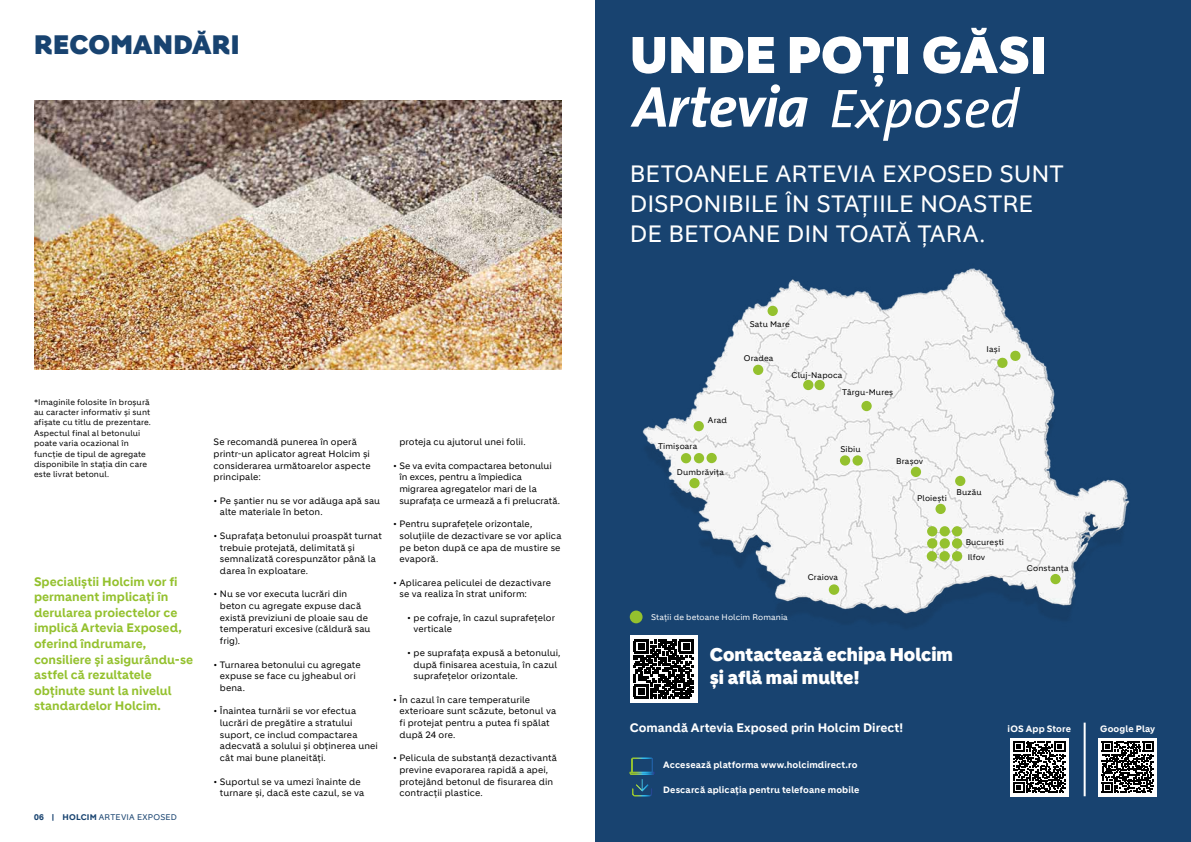
<style>
.page{position:relative;width:1191px;height:842px;background:#fff}
.page>*{position:absolute;margin:0;border:0;box-sizing:border-box;transform-origin:0 0}
.t1{font:900 50px "Holcim Headline";letter-spacing:.005em;color:#fff}
.t2{font:900 26px "Holcim Headline";letter-spacing:.01em;color:#184370}
.t3{font:23px/29.9px "Holcim";color:#fff}
.t4{font:900 18px/23.4px "Holcim Headline";color:#fff}
.t5{font:700 12px/15.6px "Holcim";color:#94c12e}
.t6{font:700 12px "Holcim";color:#fff}
.t7{font:9px/11.7px "Holcim";letter-spacing:.01em;color:#000}
.t8{font:700 9px "Holcim";letter-spacing:.01em;color:#fff}
.t9{font:8px/10.4px "Holcim";letter-spacing:.015em;color:#000}
.t10{font:8px "Holcim";letter-spacing:.01em;color:#fff}
.t11{font:8px "Holcim";letter-spacing:.025em;color:#184370}
.s1{font-weight:700}
</style>
<div class="page">
<img style="left:34px;top:100px;width:527px;height:269px">
<div style="left:595px;top:0;width:596px;height:842px;background:#184370"></div>
<svg style="left:629px;top:757px;width:26px;height:40px"></svg>
<div style="left:630px;top:635px;width:67px;height:68px;background:linear-gradient(to right,#fff,#fff)"></div>
<svg style="left:634px;top:656px;width:59px;height:42px"></svg>
<div style="left:1098px;top:738px;width:59px;height:58px;background:#fff"></div>
<svg style="left:1101px;top:741px;width:52px;height:52px"></svg>
<div style="left:1010px;top:738px;width:58px;height:58px;background:#fff"></div>
<svg style="left:1013px;top:741px;width:52px;height:52px"></svg>
<hr style="left:1083px;top:723px;width:2px;height:73px;background:#fff">
<svg style="left:630px;top:84px;width:177px;height:43px"></svg>
<svg style="left:831px;top:87px;width:189px;height:54px"></svg>
<img style="left:629px;top:268px;width:501px;height:388px">
<div style="left:753px;top:365px;width:10px;height:10px;background:#94c12e;border-radius:50%"></div>
<div style="left:767px;top:306px;width:11px;height:10px;background:#94c12e;border-radius:50%"></div>
<div style="left:694px;top:453px;width:10px;height:10px;background:#94c12e;border-radius:50%"></div>
<div style="left:681px;top:453px;width:10px;height:10px;background:#94c12e;border-radius:50%"></div>
<div style="left:814px;top:380px;width:10px;height:10px;background:#94c12e;border-radius:50%"></div>
<div style="left:861px;top:401px;width:10px;height:10px;background:#94c12e;border-radius:50%"></div>
<svg style="left:996px;top:350px;width:25px;height:19px"></svg>
<div style="left:910px;top:467px;width:11px;height:10px;background:#94c12e;border-radius:50%"></div>
<div style="left:852px;top:455px;width:10px;height:11px;background:#94c12e;border-radius:50%"></div>
<div style="left:927px;top:538px;width:10px;height:10px;background:#94c12e;border-radius:50%"></div>
<div style="left:939px;top:538px;width:11px;height:10px;background:#94c12e;border-radius:50%"></div>
<div style="left:952px;top:538px;width:10px;height:10px;background:#94c12e;border-radius:50%"></div>
<div style="left:939px;top:551px;width:10px;height:10px;background:#94c12e;border-radius:50%"></div>
<div style="left:952px;top:551px;width:10px;height:10px;background:#94c12e;border-radius:50%"></div>
<div style="left:828px;top:584px;width:11px;height:11px;background:#94c12e;border-radius:50%"></div>
<div style="left:935px;top:504px;width:10px;height:10px;background:#94c12e;border-radius:50%"></div>
<div style="left:955px;top:476px;width:10px;height:10px;background:#94c12e;border-radius:50%"></div>
<div style="left:706px;top:453px;width:11px;height:10px;background:#94c12e;border-radius:50%"></div>
<div style="left:693px;top:421px;width:11px;height:10px;background:#94c12e;border-radius:50%"></div>
<div style="left:926px;top:551px;width:11px;height:10px;background:#94c12e;border-radius:50%"></div>
<div style="left:1050px;top:574px;width:10px;height:10px;background:#94c12e;border-radius:50%"></div>
<div style="left:689px;top:478px;width:10px;height:10px;background:#94c12e;border-radius:50%"></div>
<div style="left:840px;top:455px;width:10px;height:11px;background:#94c12e;border-radius:50%"></div>
<div style="left:927px;top:526px;width:10px;height:10px;background:#94c12e;border-radius:50%"></div>
<div style="left:939px;top:526px;width:11px;height:10px;background:#94c12e;border-radius:50%"></div>
<div style="left:952px;top:526px;width:10px;height:10px;background:#94c12e;border-radius:50%"></div>
<div style="left:803px;top:380px;width:10px;height:10px;background:#94c12e;border-radius:50%"></div>
<h2 class="t2" style="left:34px;top:30px;width:207px">RECOMANDĂRI</h2>
<p class="t9" style="left:34px;top:397px;width:118px">*Imaginile folosite în broșură au caracter informativ și sunt afișate cu titlu de prezentare.<br>Aspectul final al betonului poate varia ocazional în funcție de tipul de agregate disponibile în stația din care este livrat betonul.</p>
<h3 class="t5" style="left:34px;top:574px;width:160px">Specialiștii Holcim vor fi permanent implicați în derularea proiectelor ce implică Artevia Exposed, oferind îndrumare, consiliere și asigurându-se astfel că rezultatele obținute sunt la nivelul standardelor Holcim.</h3>
<p class="t11" style="left:34px;top:812px;width:144px"><span class="s1">06 | HOLCIM</span> ARTEVIA EXPOSED</p>
<p class="t7" style="left:214px;top:436px;width:158px">Se recomandă punerea în operă printr-un aplicator agreat Holcim și considerarea următoarelor aspecte principale:</p>
<p class="t7" style="left:220px;top:495px;width:162px;text-indent:-6px">• Pe șantier nu se vor adăuga apă sau alte materiale în beton.</p>
<p class="t7" style="left:220px;top:530px;width:163px;text-indent:-6px">• Suprafața betonului proaspăt turnat trebuie protejată, delimitată și semnalizată corespunzător până la darea în exploatare.</p>
<p class="t7" style="left:220px;top:588px;width:152px;text-indent:-6px">• Nu se vor executa lucrări din beton cu agregate expuse dacă există previziuni de ploaie sau de temperaturi excesive (căldură sau frig).</p>
<p class="t7" style="left:220px;top:658px;width:142px;text-indent:-6px">• Turnarea betonului cu agregate expuse se face cu jgheabul ori bena.</p>
<p class="t7" style="left:220px;top:705px;width:159px;text-indent:-6px">• Înaintea turnării se vor efectua lucrări de pregătire a stratului suport, ce includ compactarea adecvată a solului și obținerea unei cât mai bune planeități.</p>
<p class="t7" style="left:220px;top:775px;width:146px;text-indent:-6px">• Suportul se va umezi înainte de turnare și, dacă este cazul, se va</p>
<p class="t7" style="left:399px;top:436px;width:128px">proteja cu ajutorul unei folii.</p>
<p class="t7" style="left:399px;top:460px;width:162px;text-indent:-6px">• Se va evita compactarea betonului în exces, pentru a împiedica migrarea agregatelor mari de la suprafața ce urmează a fi prelucrată.</p>
<p class="t7" style="left:399px;top:518px;width:163px;text-indent:-6px">• Pentru suprafețele orizontale, soluțiile de dezactivare se vor aplica pe beton după ce apa de mustire se evaporă.</p>
<p class="t7" style="left:399px;top:577px;width:153px;text-indent:-6px">• Aplicarea peliculei de dezactivare se va realiza în strat uniform:</p>
<p class="t7" style="left:413px;top:612px;width:143px;text-indent:-6px">• pe cofraje, în cazul suprafețelor verticale</p>
<p class="t7" style="left:413px;top:647px;width:149px;text-indent:-6px">• pe suprafața expusă a betonului, după finisarea acestuia, în cazul suprafețelor orizontale.</p>
<p class="t7" style="left:399px;top:694px;width:158px;text-indent:-6px">• În cazul în care temperaturile exterioare sunt scăzute, betonul va fi protejat pentru a putea fi spălat după 24 ore.</p>
<p class="t7" style="left:399px;top:752px;width:159px;text-indent:-6px">• Pelicula de substanță dezactivantă previne evaporarea rapidă a apei, protejând betonul de fisurarea din contracții plastice.</p>
<h1 class="t1" style="left:630px;top:26px;width:418px">UNDE POȚI GĂSI</h1>
<h3 class="t3" style="left:630px;top:159px;width:435px">BETOANELE ARTEVIA EXPOSED SUNT<br>DISPONIBILE ÎN STAȚIILE NOASTRE<br>DE BETOANE DIN TOATĂ ȚARA.</h3>
<p class="t9" style="left:708px;top:415px;width:21px">Arad</p>
<p class="t9" style="left:658px;top:441px;width:41px">Timișoara</p>
<p class="t9" style="left:677px;top:467px;width:49px">Dumbrăvița</p>
<p class="t9" style="left:749px;top:319px;width:41px">Satu Mare</p>
<p class="t9" style="left:744px;top:353px;width:31px">Oradea</p>
<p class="t9" style="left:791px;top:370px;width:52px">Cluj-Napoca</p>
<p class="t9" style="left:842px;top:387px;width:53px">Târgu-Mureș</p>
<p class="t9" style="left:986px;top:344px;width:15px">Iași</p>
<p class="t9" style="left:840px;top:444px;width:22px">Sibiu</p>
<p class="t9" style="left:896px;top:456px;width:29px">Brașov</p>
<p class="t9" style="left:917px;top:493px;width:31px">Ploiești</p>
<p class="t9" style="left:956px;top:487px;width:27px">Buzău</p>
<p class="t10" style="left:651px;top:612px;width:138px">Stații de betoane Holcim Romania</p>
<p class="t9" style="left:807px;top:572px;width:32px">Craiova</p>
<p class="t9" style="left:965px;top:536px;width:40px">București</p>
<p class="t9" style="left:967px;top:551px;width:19px">Ilfov</p>
<h3 class="t4" style="left:710px;top:643px;width:245px">Contactează echipa Holcim și află mai multe!</h3>
<p class="t9" style="left:1027px;top:563px;width:43px">Constanța</p>
<h3 class="t6" style="left:629px;top:721px;width:275px">Comandă Artevia Exposed prin Holcim Direct!</h3>
<p class="t8" style="left:663px;top:760px;width:196px">Accesează platforma www.holcimdirect.ro</p>
<p class="t8" style="left:663px;top:784px;width:198px">Descarcă aplicația pentru telefoane mobile</p>
<p class="t8" style="left:1007px;top:723px;width:65px">iOS App Store</p>
<p class="t8" style="left:1100px;top:723px;width:56px">Google Play</p>
</div>
